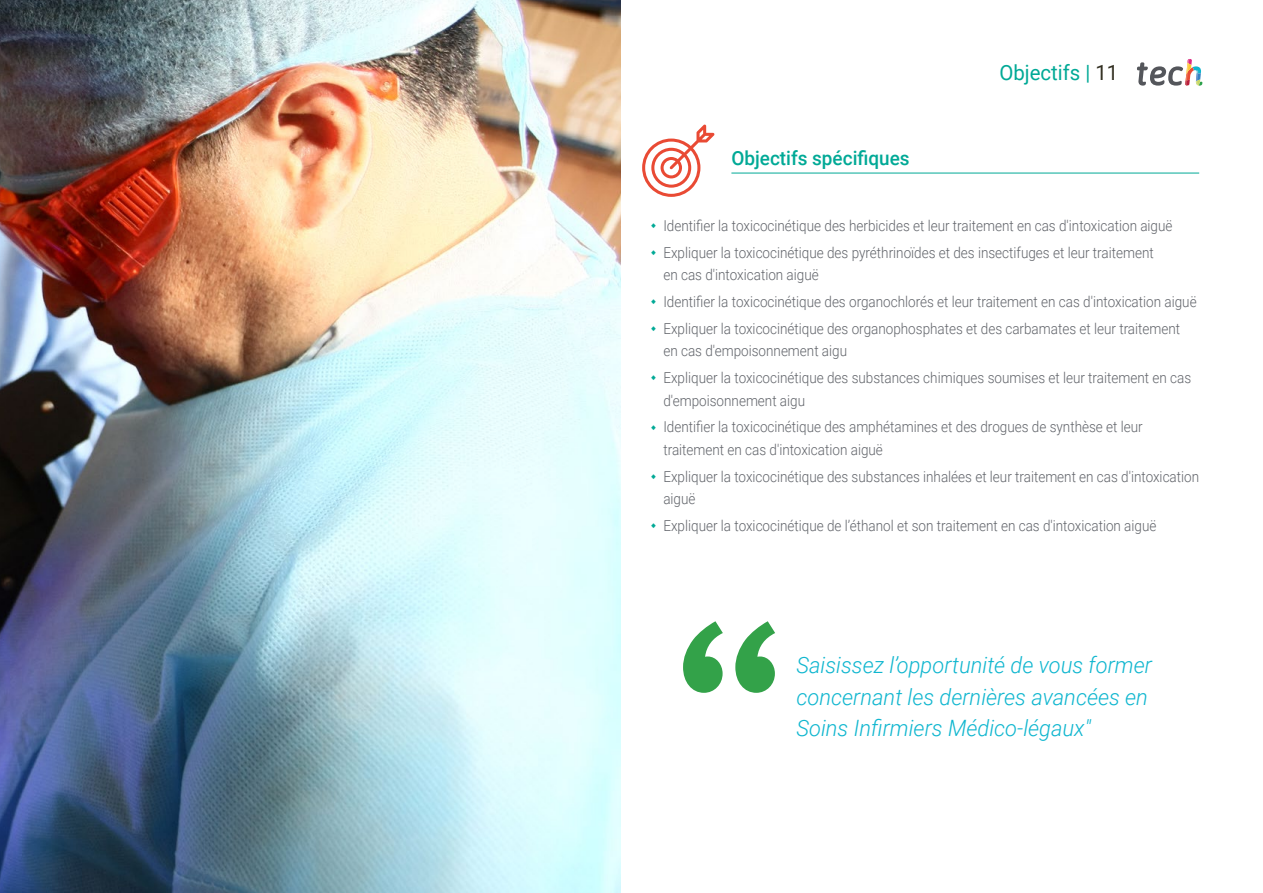
<style>
.page{position:relative;width:1263px;height:893px;background:#fff}
.page>*{position:absolute;margin:0;border:0;box-sizing:border-box;transform-origin:0 0}
.t1{font:italic 300 22.5px/31.5px "Roboto";color:#0fb6cf}
.t2{font:21px "Roboto";color:#00a996}
.t3{font:500 19.5px "Roboto";color:#00a996}
.t4{font:300 15px/26.7px "Roboto";color:#61646a;scale:.9 1}
.s1{color:#312e20}
</style>
<div class="page">
<hr style="left:731px;top:173px;width:468px;height:1px;background:#00a996">
<svg style="left:642px;top:124px;width:72px;height:73px"></svg>
<img style="left:0;top:0;width:621px;height:893px">
<svg style="left:1137px;top:59px;width:65px;height:27px"></svg>
<svg style="left:683px;top:621px;width:92px;height:72px"></svg>
<h3 class="t3" style="left:731px;top:144px;width:180px">Objectifs spécifiques</h3>
<h2 class="t2" style="left:999px;top:57px;width:120px">Objectifs | <span class="s1">11</span></h2>
<p class="t4" style="left:663px;top:212px;width:567px">Identifier la toxicocinétique des herbicides et leur traitement en cas d'intoxication aiguë<br>Expliquer la toxicocinétique des pyréthrinoïdes et des insectifuges et leur traitement</p>
<p class="t4" style="left:663px;top:261px;width:594px">en cas d'intoxication aiguë<br>Identifier la toxicocinétique des organochlorés et leur traitement en cas d'intoxication aiguë<br>Expliquer la toxicocinétique des organophosphates et des carbamates et leur traitement</p>
<p class="t4" style="left:663px;top:337px;width:588px">en cas d'empoisonnement aigu<br>Expliquer la toxicocinétique des substances chimiques soumises et leur traitement en cas</p>
<p class="t4" style="left:663px;top:386px;width:534px">d'empoisonnement aigu<br>Identifier la toxicocinétique des amphétamines et des drogues de synthèse et leur</p>
<p class="t4" style="left:663px;top:436px;width:597px">traitement en cas d'intoxication aiguë<br>Expliquer la toxicocinétique des substances inhalées et leur traitement en cas d'intoxication</p>
<p class="t4" style="left:663px;top:485px;width:549px">aiguë<br>Expliquer la toxicocinétique de l’éthanol et son traitement en cas d'intoxication aiguë</p>
<h1 class="t1" style="left:796px;top:649px;width:357px">Saisissez l’opportunité de vous former concernant les dernières avancées en<br>Soins Infirmiers Médico-légaux"</h1>
</div>
